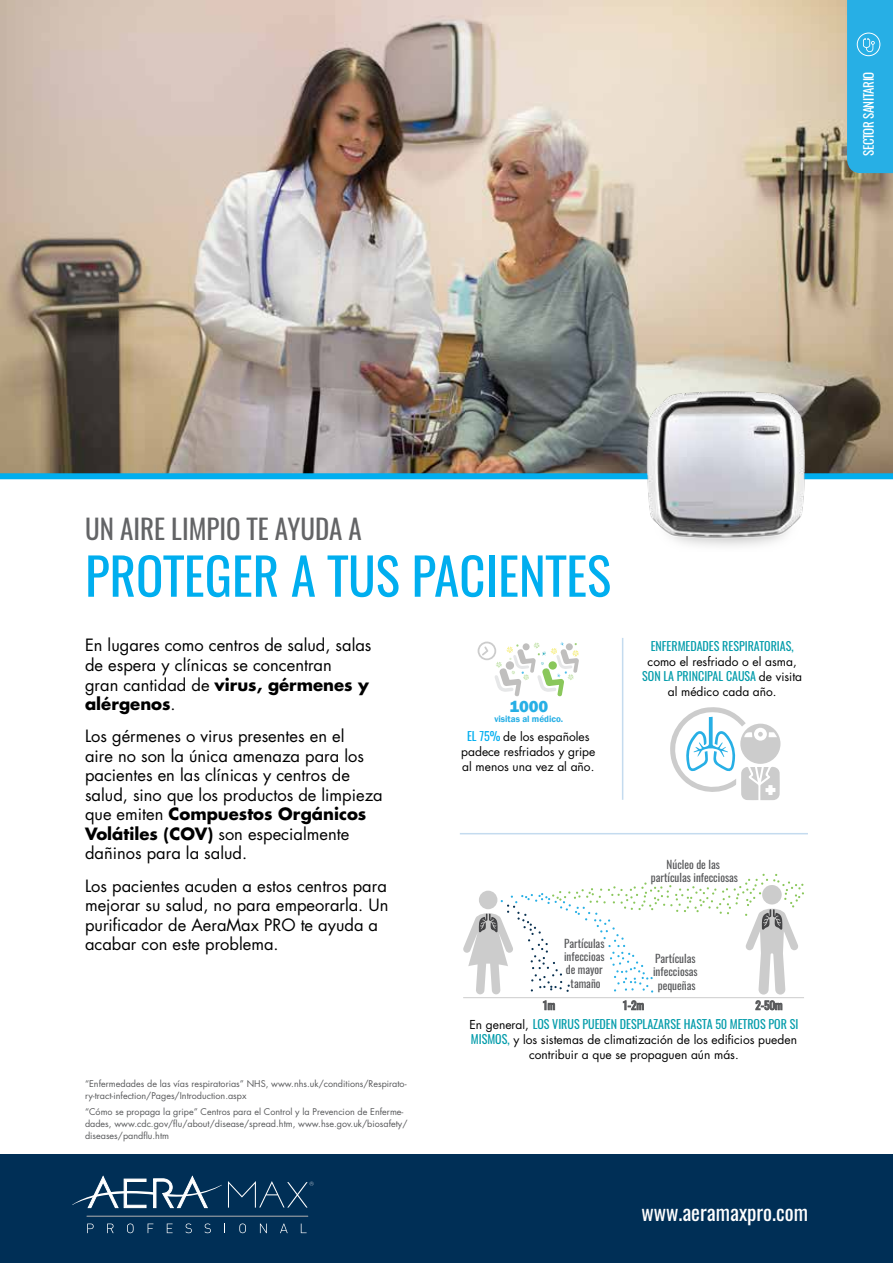
<style>
.page{position:relative;width:893px;height:1263px;background:#fff}
.page>*{position:absolute;margin:0;border:0;box-sizing:border-box;transform-origin:0 0}
.t1{font:51px "Oswald";color:#00aeef}
.t2{font:27px "Oswald";color:#636466}
.t3{font:21px "Oswald";color:#fff}
.t4{font:800 16.65px "Franklin Gothic";color:#27afe5}
.t5{font:16.5px/19.5px "Futura Std";color:#000}
.t6{font:13.05px "Oswald";letter-spacing:-.035em;color:#fff}
.t7{font:12px/15px "Futura Std";color:#000;text-align:center}
.t8{font:12px "Oswald";color:#039caa}
.t9{font:11.1px/13.4px "Oswald";color:#58595b;text-align:center}
.t10{font:600 9.3px "Franklin Gothic";color:#27afe5}
.t11{font:9px/12px "Futura Std";color:#58595b}
.s1{font-weight:700}
.s2{font-family:"Oswald";color:#00aeef}
.s3{font-family:"Futura Std";color:#000}
.s4{font-family:"Oswald";color:#039caa}
</style>
<div class="page">
<img style="left:0;top:0;width:893px;height:473px">
<div style="left:0;top:473px;width:893px;height:6px;background:#00aeef"></div>
<div style="left:847px;top:0;width:46px;height:173px;background:#27afe5"></div>
<svg style="left:478px;top:641px;width:101px;height:55px"></svg>
<svg style="left:670px;top:707px;width:110px;height:93px"></svg>
<hr style="left:463px;top:997px;width:341px;height:1px;background:#ccc">
<svg style="left:543px;top:1000px;width:12px;height:10px"></svg>
<svg style="left:623px;top:1000px;width:21px;height:10px"></svg>
<svg style="left:756px;top:1000px;width:26px;height:10px"></svg>
<svg style="left:463px;top:874px;width:341px;height:120px"></svg>
<div style="left:0;top:1154px;width:893px;height:109px;background:#002f56"></div>
<hr style="left:87px;top:1216px;width:221px;height:1px;background:#a5a7aa">
<svg style="left:87px;top:1223px;width:7px;height:10px"></svg>
<svg style="left:107px;top:1223px;width:7px;height:10px"></svg>
<svg style="left:127px;top:1223px;width:7px;height:10px"></svg>
<svg style="left:148px;top:1223px;width:5px;height:10px"></svg>
<svg style="left:167px;top:1223px;width:6px;height:10px"></svg>
<svg style="left:185px;top:1223px;width:7px;height:10px"></svg>
<svg style="left:204px;top:1223px;width:7px;height:10px"></svg>
<svg style="left:239px;top:1223px;width:7px;height:10px"></svg>
<svg style="left:260px;top:1223px;width:7px;height:10px"></svg>
<svg style="left:280px;top:1223px;width:8px;height:10px"></svg>
<svg style="left:301px;top:1223px;width:6px;height:10px"></svg>
<svg style="left:72px;top:1176px;width:150px;height:32px"></svg>
<svg style="left:228px;top:1181px;width:86px;height:26px"></svg>
<img style="left:645px;top:388px;width:163px;height:158px">
<hr style="left:460px;top:833px;width:348px;height:1px;background:#c4dbef">
<hr style="left:622px;top:638px;width:1px;height:162px;background:#c4dbef">
<p class="t6" style="left:859px;top:156px;width:86px;rotate:-90deg">SECTOR SANITARIO</p>
<h2 class="t2" style="left:85px;top:510px;width:278px">UN AIRE LIMPIO TE AYUDA A</h2>
<h1 class="t1" style="left:85px;top:541px;width:528px">PROTEGER A TUS PACIENTES</h1>
<p class="t5" style="left:85px;top:636px;width:288px">En lugares como centros de salud, salas de espera y clínicas se concentran<br>gran cantidad de <span class="s1">virus, gérmenes y alérgenos</span>.</p>
<p class="t5" style="left:85px;top:727px;width:299px">Los gérmenes o virus presentes en el<br>aire no son la única amenaza para los pacientes en las clínicas y centros de salud, sino que los productos de limpieza que emiten <span class="s1">Compuestos Orgánicos Volátiles (COV)</span> son especialmente dañinos para la salud.</p>
<p class="t5" style="left:85px;top:876px;width:305px">Los pacientes acuden a estos centros para mejorar su salud, no para empeorarla. Un purificador de AeraMax PRO te ayuda a acabar con este problema.</p>
<p class="t4" style="left:509px;top:696px;width:41px">1000</p>
<p class="t10" style="left:494px;top:713px;width:70px">visitas al médico.</p>
<p class="t7" style="left:461px;top:729px;width:136px"><span class="s2">EL 75%</span> de los españoles padece resfriados y gripe al menos una vez al año.</p>
<p class="t8" style="left:651px;top:638px;width:145px">ENFERMEDADES RESPIRATORIAS,</p>
<p class="t7" style="left:648px;top:654px;width:151px">como el resfriado o el asma,</p>
<p class="t8" style="left:642px;top:668px;width:161px">SON LA PRINCIPAL CAUSA <span class="s3">de visita</span></p>
<p class="t7" style="left:668px;top:684px;width:110px">al médico cada año.</p>
<p class="t9" style="left:651px;top:857px;width:89px">Núcleo de las partículas infecciosas</p>
<p class="t9" style="left:542px;top:998px;width:14px">1m</p>
<p class="t9" style="left:564px;top:936px;width:42px">Partículas infeccioas de mayor tamaño</p>
<p class="t9" style="left:653px;top:952px;width:46px">Partículas infecciosas pequeñas</p>
<p class="t9" style="left:622px;top:998px;width:23px">1-2m</p>
<p class="t9" style="left:755px;top:998px;width:29px">2-50m</p>
<p class="t11" style="left:85px;top:1078px;width:323px">“Enfermedades de las vías respiratorias” NHS, www.nhs.uk/conditions/Respirato&shy;ry-tract-infection/Pages/Introduction.aspx</p>
<p class="t11" style="left:85px;top:1106px;width:324px">“Cómo se propaga la gripe” Centros para el Control y la Prevencion de Enferme&shy;dades, www.cdc.gov/flu/about/disease/spread.htm, www.hse.gov.uk/biosafety/ diseases/pandflu.htm</p>
<p class="t8" style="left:469px;top:1015px;width:330px"><span class="s3">En general,</span> LOS VIRUS PUEDEN DESPLAZARSE HASTA 50 METROS POR SI</p>
<p class="t7" style="left:471px;top:1032px;width:328px"><span class="s4">MISMOS,</span> y los sistemas de climatización de los edificios pueden contribuir a que se propaguen aún más.</p>
<p class="t3" style="left:641px;top:1198px;width:168px">www.aeramaxpro.com</p>
</div>
